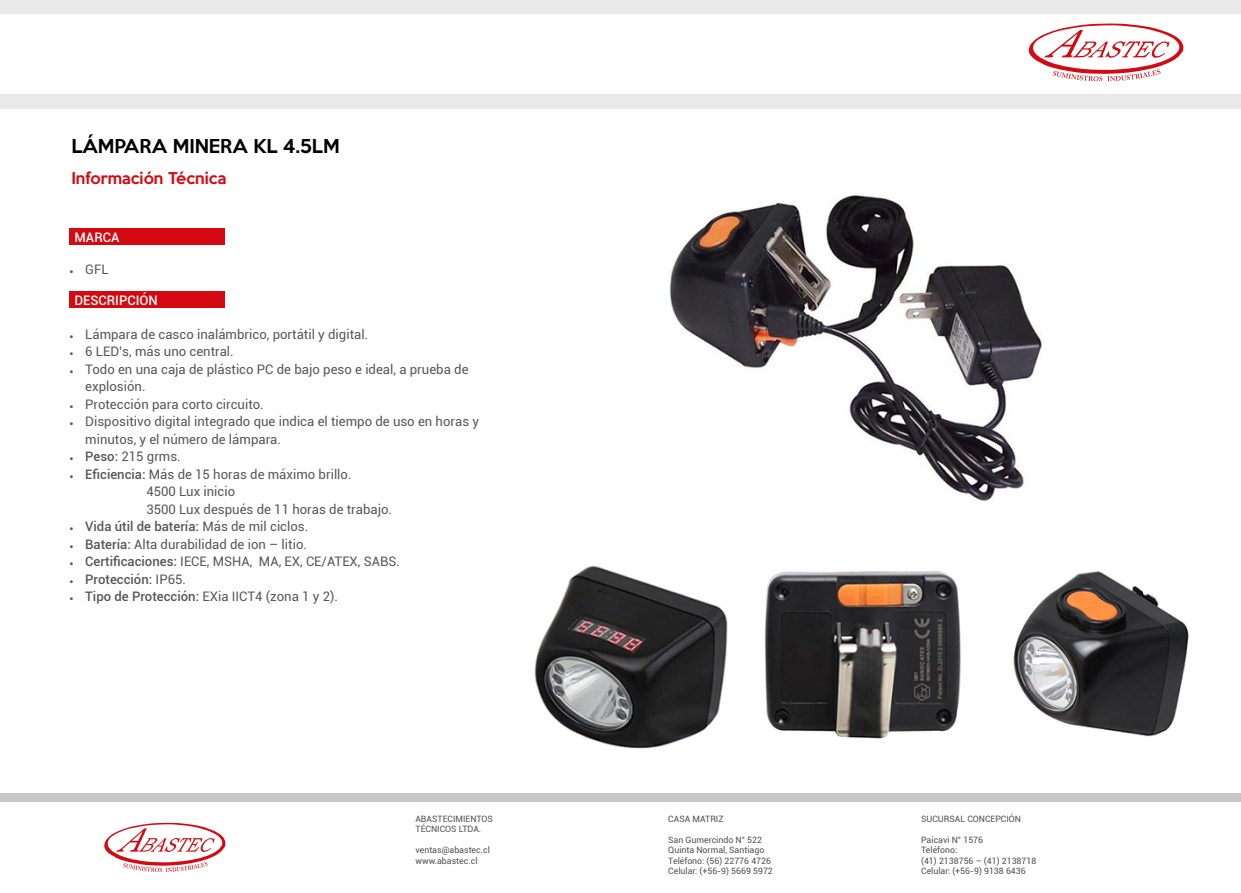
<style>
.page{position:relative;width:1241px;height:893px;background:#fff}
.page>*{position:absolute;margin:0;border:0;box-sizing:border-box;transform-origin:0 0}
.t1{font:500 17.5px "Keep Calm";color:#000}
.t2{font:500 14.88px "Keep Calm";color:#d50911}
.t3{font:13.12px/17.5px "Roboto";color:#575756}
.t4{font:500 13.12px "Roboto";color:#575756}
.t5{font:500 13.12px "Roboto";color:#fff}
.t6{font:8.75px "Roboto";color:#504f4f}
.s1{font-family:"Minion Pro";font-size:10.5px}
.s2{font-weight:500}
.s3{font-family:"Minion Pro";font-weight:400;font-size:10.5px}
.s4{font-weight:400}
</style>
<div class="page">
<img style="left:670px;top:195px;width:372px;height:306px">
<div style="left:0;top:0;width:1240px;height:109px;background:#e9e9e9"></div>
<div style="left:0;top:14px;width:1240px;height:80px;background:#fff"></div>
<div style="left:0;top:794px;width:1240px;height:8px;background:#c7c7c6"></div>
<svg style="left:104px;top:822px;width:122px;height:50px"></svg>
<svg style="left:1028px;top:23px;width:156px;height:58px"></svg>
<div style="left:69px;top:291px;width:156px;height:16px;background:#d50911"></div>
<div style="left:69px;top:229px;width:156px;height:16px;background:#d50911"></div>
<img style="left:764px;top:571px;width:197px;height:168px">
<img style="left:1013px;top:571px;width:176px;height:166px">
<img style="left:534px;top:565px;width:194px;height:184px">
<p class="t1" style="left:71px;top:131px;width:270px">LÁMPARA MINERA KL 4.5LM</p>
<p class="t2" style="left:71px;top:165px;width:156px">Información Técnica</p>
<p class="t5" style="left:74px;top:228px;width:46px">MARCA</p>
<p class="t3" style="left:69px;top:260px;width:41px"><span class="s1">•</span> GFL</p>
<p class="t5" style="left:74px;top:291px;width:85px">DESCRIPCIÓN</p>
<p class="t3" style="left:69px;top:325px;width:300px"><span class="s1">•</span> Lámpara de casco inalámbrico, portátil y digital.</p>
<p class="t3" style="left:69px;top:342px;width:166px"><span class="s1">•</span> 6 LED’s, más uno central.</p>
<p class="t3" style="left:85px;top:360px;width:385px;text-indent:-16px"><span class="s1">•</span> Todo en una caja de plástico PC de bajo peso e ideal, a prueba de explosión.</p>
<p class="t3" style="left:69px;top:395px;width:196px"><span class="s1">•</span> Protección para corto circuito.</p>
<p class="t3" style="left:85px;top:412px;width:395px;text-indent:-16px"><span class="s1">•</span> Dispositivo digital integrado que indica el tiempo de uso en horas y minutos, y el número de lámpara.</p>
<p class="t3" style="left:69px;top:447px;width:113px"><span class="s1">•</span> <span class="s2">Peso:</span> 215 grms.</p>
<p class="t3" style="left:69px;top:465px;width:283px"><span class="s1">•</span> <span class="s2">Eficiencia:</span> Más de 15 horas de máximo brillo.</p>
<p class="t3" style="left:146px;top:482px;width:90px">4500 Lux inicio</p>
<p class="t3" style="left:146px;top:500px;width:247px">3500 Lux después de 11 horas de trabajo.</p>
<p class="t4" style="left:69px;top:517px;width:240px"><span class="s3">•</span> Vida útil de batería: <span class="s4">Más de mil ciclos.</span></p>
<p class="t3" style="left:69px;top:535px;width:239px"><span class="s1">•</span> <span class="s2">Batería:</span> Alta durabilidad de ion – litio.</p>
<p class="t3" style="left:69px;top:552px;width:332px"><span class="s1">•</span> <span class="s2">Certificaciones:</span> IECE, MSHA, MA, EX, CE/ATEX, SABS.</p>
<p class="t4" style="left:69px;top:570px;width:118px"><span class="s3">•</span> Protección: <span class="s4">IP65.</span></p>
<p class="t3" style="left:69px;top:587px;width:270px"><span class="s1">•</span> <span class="s2">Tipo de Protección:</span> EXia IICT4 (zona 1 y 2).</p>
<p class="t6" style="left:415px;top:812px;width:79px">ABASTECIMIENTOS</p>
<p class="t6" style="left:415px;top:823px;width:67px">TÉCNICOS LTDA.</p>
<p class="t6" style="left:415px;top:844px;width:76px">ventas@abastec.cl</p>
<p class="t6" style="left:415px;top:854px;width:64px">www.abastec.cl</p>
<p class="t6" style="left:668px;top:812px;width:57px">CASA MATRIZ</p>
<p class="t6" style="left:668px;top:833px;width:95px">San Gumercindo N° 522</p>
<p class="t6" style="left:668px;top:844px;width:97px">Quinta Normal, Santiago</p>
<p class="t6" style="left:668px;top:854px;width:104px">Teléfono: (56) 22776 4726</p>
<p class="t6" style="left:668px;top:865px;width:106px">Celular: (+56-9) 5669 5972</p>
<p class="t6" style="left:921px;top:812px;width:101px">SUCURSAL CONCEPCIÓN</p>
<p class="t6" style="left:921px;top:833px;width:63px">Paicavi N° 1576</p>
<p class="t6" style="left:921px;top:844px;width:38px">Teléfono:</p>
<p class="t6" style="left:921px;top:854px;width:117px">(41) 2138756 – (41) 2138718</p>
<p class="t6" style="left:921px;top:865px;width:106px">Celular: (+56-9) 9138 6436</p>
</div>
